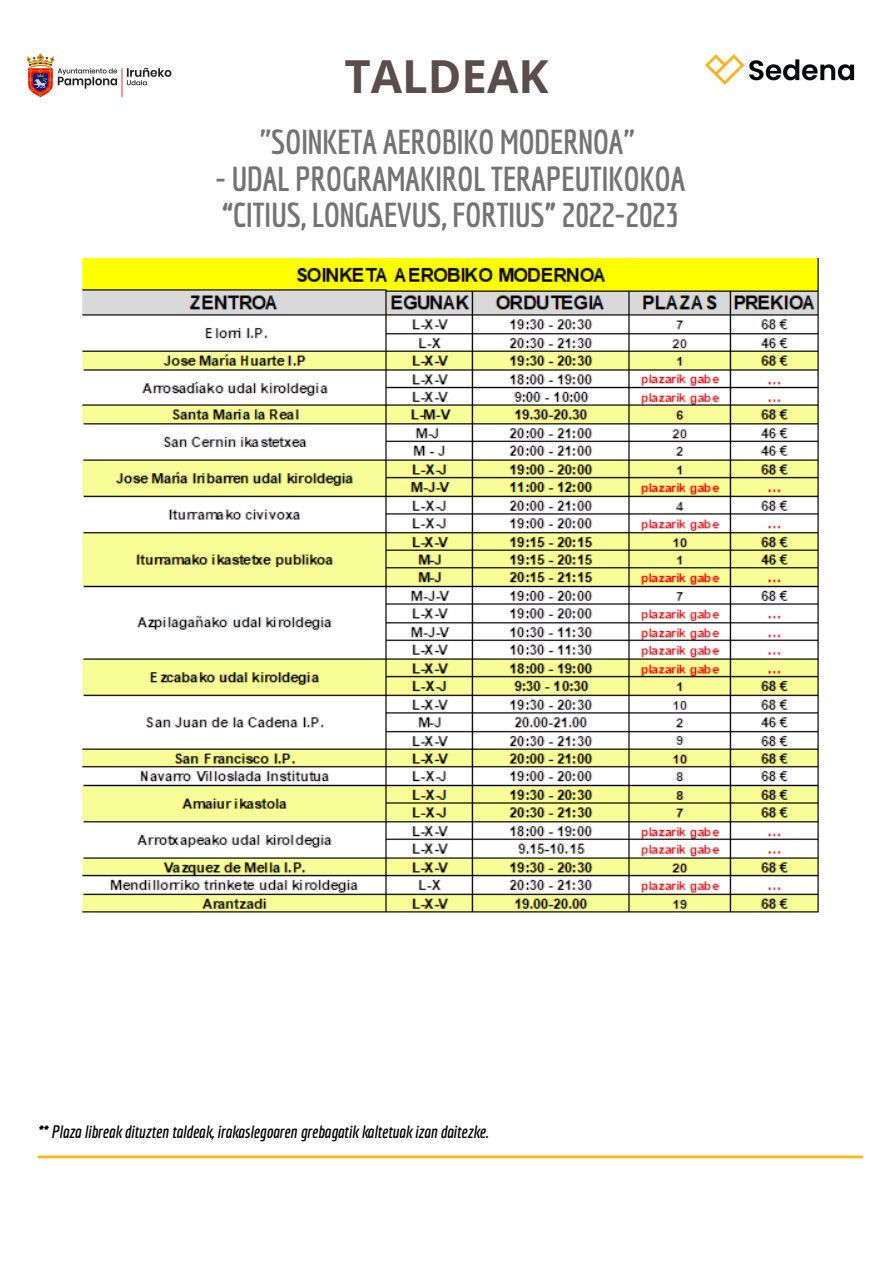
<style>
.page{position:relative;width:893px;height:1263px;background:#fff}
.page>*{position:absolute;margin:0;border:0;box-sizing:border-box;transform-origin:0 0}
.t1{font:700 45.53px "Open Sans";color:#5b4d4d}
.t2{font:700 33.75px/36.6px "Economica";letter-spacing:-.015em;color:#757474}
.t3{font:italic 700 17.4px "Economica";color:#000}
</style>
<div class="page">
<img style="left:26px;top:53px;width:146px;height:45px">
<hr style="left:39px;top:1155px;width:823px;height:3px;background:#ffb612">
<img style="left:705px;top:54px;width:150px;height:31px">
<img style="left:82px;top:258px;width:737px;height:655px">
<h1 class="t1" style="left:344px;top:44px;width:206px">TALDEAK</h1>
<p class="t2" style="left:260px;top:123px;width:377px">"SOINKETA AEROBIKO MODERNOA"</p>
<p class="t2" style="left:215px;top:160px;width:472px">- UDAL PROGRAMAKIROL TERAPEUTIKOKOA “CITIUS, LONGAEVUS, FORTIUS” 2022-2023</p>
<p class="t3" style="left:37px;top:1121px;width:453px">** Plaza libreak dituzten taldeak, irakaslegoaren grebagatik kaltetuak izan daitezke.</p>
</div>
